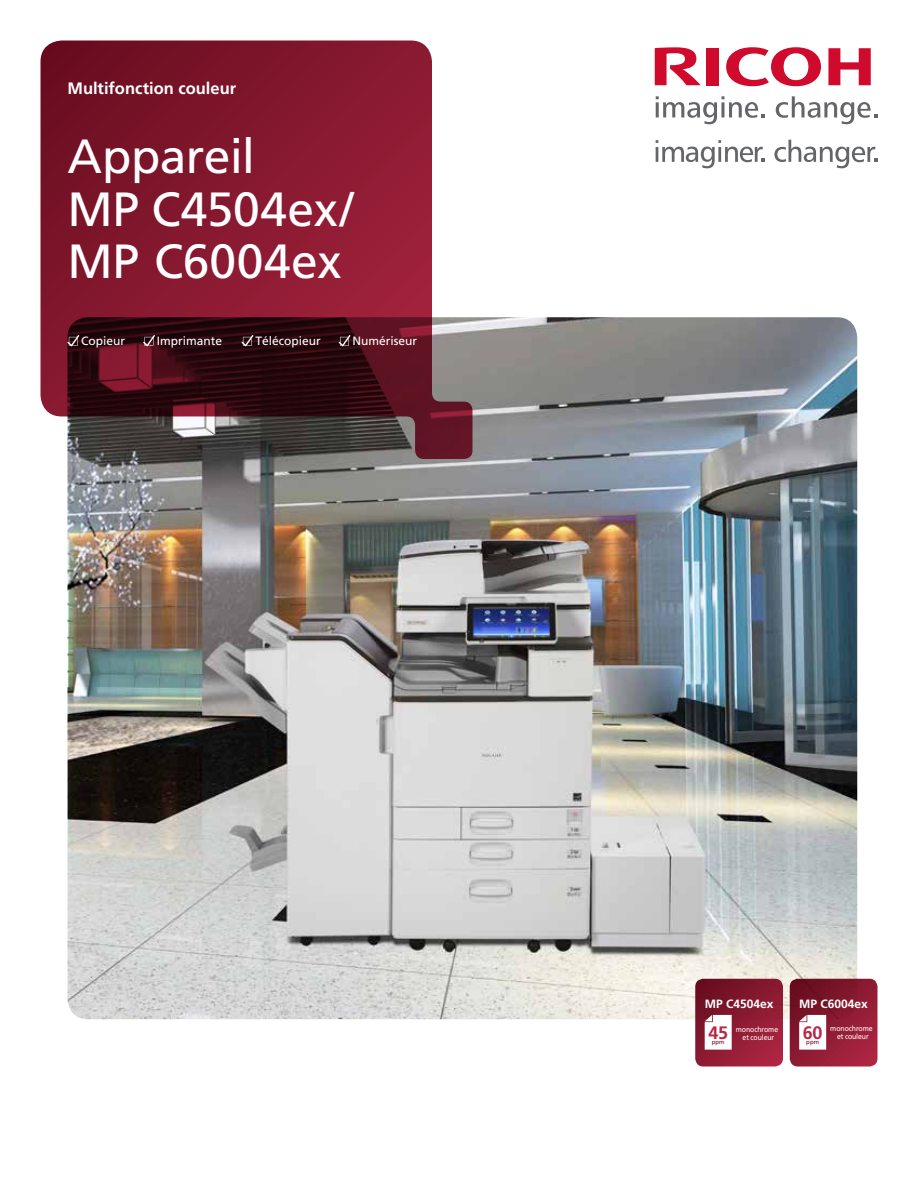
<style>
.page{position:relative;width:918px;height:1188px;background:#fff}
.page>*{position:absolute;margin:0;border:0;box-sizing:border-box;transform-origin:0 0}
.t1{font:48px/52.5px "Frutiger LT Std";letter-spacing:-.005em;color:#fff}
.t2{font:700 18px "Frutiger LT Std";color:#b72847}
.t3{font:700 16.5px "Frutiger LT Std";color:#fff}
.t4{font:12px "Frutiger LT Std";color:#fff}
.t5{font:700 12px "Frutiger LT Std";color:#fff}
.t6{font:7.5px/8.2px "Frutiger LT Std";letter-spacing:-.01em;color:#fff;text-align:center;scale:.92 1}
.t7{font:6px "Frutiger LT Std";letter-spacing:.01em;color:#66091e}
</style>
<div class="page">
<img style="left:68px;top:317px;width:789px;height:702px">
<svg style="left:40px;top:40px;width:432px;height:419px;background:#7a2d3c"></svg>
<svg style="left:790px;top:979px;width:88px;height:87px;background:#8c1b32"></svg>
<svg style="left:695px;top:979px;width:88px;height:87px;background:#8b1b31"></svg>
<svg style="left:726px;top:47px;width:95px;height:39px"></svg>
<svg style="left:828px;top:48px;width:43px;height:37px"></svg>
<div style="left:706px;top:48px;width:13px;height:37px;background:#cf0a2c"></div>
<svg style="left:655px;top:47px;width:46px;height:38px"></svg>
<svg style="left:656px;top:96px;width:109px;height:29px"></svg>
<svg style="left:776px;top:96px;width:102px;height:29px"></svg>
<svg style="left:656px;top:140px;width:109px;height:28px"></svg>
<svg style="left:774px;top:140px;width:103px;height:28px"></svg>
<svg style="left:799px;top:1015px;width:27px;height:35px"></svg>
<svg style="left:705px;top:1015px;width:27px;height:35px"></svg>
<svg style="left:68px;top:335px;width:11px;height:11px"></svg>
<svg style="left:143px;top:335px;width:12px;height:11px"></svg>
<svg style="left:242px;top:335px;width:11px;height:11px"></svg>
<svg style="left:339px;top:335px;width:11px;height:11px"></svg>
<h3 class="t3" style="left:68px;top:78px;width:170px">Multifonction couleur</h3>
<h1 class="t1" style="left:68px;top:131px;width:288px">Appareil<br>MP C4504ex/<br>MP C6004ex</h1>
<h3 class="t4" style="left:81px;top:334px;width:46px">Copieur</h3>
<h3 class="t4" style="left:157px;top:334px;width:67px">Imprimante</h3>
<h3 class="t4" style="left:255px;top:334px;width:67px">Télécopieur</h3>
<h3 class="t4" style="left:352px;top:334px;width:66px">Numériseur</h3>
<h3 class="t5" style="left:705px;top:997px;width:70px">MP C4504ex</h3>
<h3 class="t5" style="left:799px;top:997px;width:70px">MP C6004ex</h3>
<p class="t6" style="left:736px;top:1026px;width:48px">monochrome et couleur</p>
<p class="t6" style="left:830px;top:1024px;width:48px">monochrome</p>
<h2 class="t2" style="left:708px;top:1022px;width:21px">45</h2>
<h2 class="t2" style="left:803px;top:1022px;width:21px">60</h2>
<p class="t6" style="left:837px;top:1032px;width:36px">et couleur</p>
<p class="t7" style="left:712px;top:1039px;width:14px">ppm</p>
<p class="t7" style="left:806px;top:1039px;width:14px">ppm</p>
</div>
